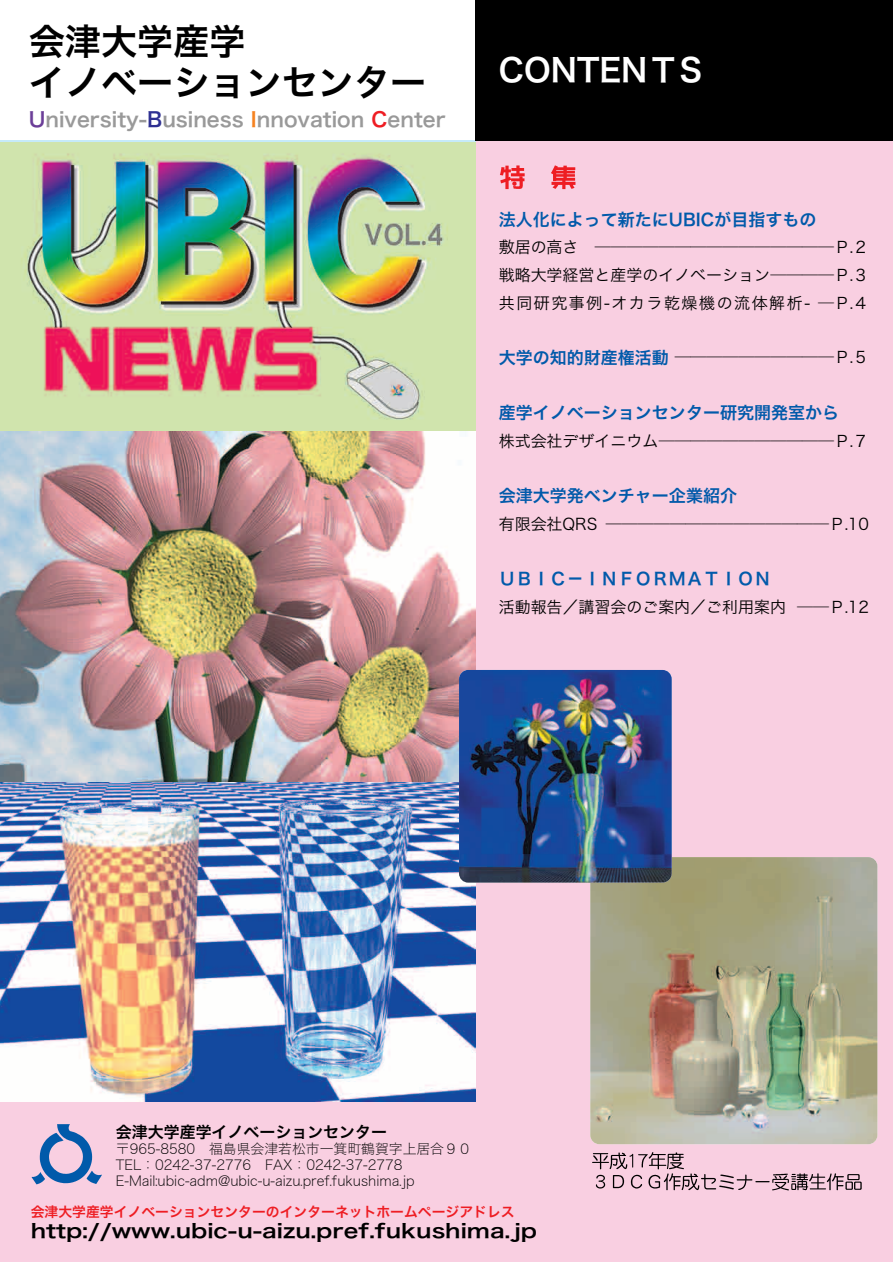
<style>
.page{position:relative;width:893px;height:1262px;background:#fff}
.page>*{position:absolute;margin:0;border:0;box-sizing:border-box;transform-origin:0 0}
.t1{font:36.15px/40.3px "Hira Kaku DS W6";color:#000}
.t2{font:31.95px "Hira Kaku DS W6";color:#fff}
.t3{font:20.25px "Hira Kaku DS W6";color:#999}
.t4{font:19.2px "Hira Kaku DS W6";color:#000;scale:1.2 1}
.t5{font:16.95px "Hira Kaku DS W6";color:#015aaa}
.t6{font:15.9px/27.6px "Hira Kaku DS W3";color:#000;text-align:justify}
.t7{font:15.9px "Hira Kaku DS W6";color:#000}
.t8{font:13.8px/15.9px "Hira Kaku DS W1";color:#000}
.t9{font:13.8px "Hira Kaku DS W6";color:#ee1d23}
.s1{color:#6b3e98}
.s2{color:#2e3092}
.s3{color:#f58220}
.s4{color:#ee1d23}
.s5{font-family:"Hira Kaku DS W6";font-size:16.95px;color:#015aaa}
</style>
<div class="page">
<div style="left:0;top:0;width:892px;height:1261px;background:#f9cfe1"></div>
<div style="left:0;top:0;width:475px;height:140px;background:#fff"></div>
<img style="left:0;top:143px;width:475px;height:287px">
<div style="left:475px;top:0;width:417px;height:140px;background:#000"></div>
<img style="left:500px;top:165px;width:76px;height:24px">
<img style="left:31px;top:1124px;width:71px;height:61px">
<img style="left:590px;top:857px;width:287px;height:287px;border-radius:9px">
<img style="left:592px;top:1152px;width:92px;height:18px">
<img style="left:595px;top:1173px;width:267px;height:18px">
<img style="left:0;top:432px;width:475px;height:350px">
<img style="left:0;top:782px;width:475px;height:319px">
<img style="left:459px;top:670px;width:212px;height:212px;border-radius:9px">
<h1 class="t1" style="left:29px;top:26px;width:399px">会津大学産学<br>イノベーションセンター</h1>
<p class="t3" style="left:29px;top:112px;width:418px"><span class="s1">U</span>niversity-<span class="s2">B</span>usiness <span class="s3">I</span>nnovation <span class="s4">C</span>enter</p>
<h2 class="t2" style="left:499px;top:58px;width:205px">CONTENＴS</h2>
<p class="t5" style="left:499px;top:213px;width:319px">法人化によって新たにUBICが目指すもの</p>
<p class="t6" style="left:499px;top:236px;width:371px">敷居の高さ ―――――――――――――――Ｐ.２戦略大学経営と産学のイノベーション――――Ｐ.３共同研究事例-オカラ乾燥機の流体解析- ―Ｐ.４</p>
<p class="t6" style="left:499px;top:346px;width:371px"><span class="s5">大学の知的財産権活動</span> ――――――――――Ｐ.５</p>
<p class="t5" style="left:499px;top:406px;width:342px">産学イノベーションセンター研究開発室から</p>
<p class="t6" style="left:499px;top:429px;width:371px">株式会社デザイニウム―――――――――――Ｐ.７</p>
<p class="t5" style="left:499px;top:489px;width:240px">会津大学発ベンチャー企業紹介</p>
<p class="t6" style="left:499px;top:512px;width:371px">有限会社QRS ――――――――――――――Ｐ.10</p>
<p class="t5" style="left:499px;top:572px;width:274px">ＵＢＩＣ－ＩＮＦＯＲＭＡＴＩＯＮ</p>
<p class="t6" style="left:499px;top:595px;width:371px">活動報告／講習会のご案内／ご利用案内 ――Ｐ.12</p>
<p class="t7" style="left:116px;top:1126px;width:273px">会津大学産学イノベーションセンター</p>
<p class="t8" style="left:116px;top:1143px;width:357px">〒965-8580 福島県会津若松市一箕町鶴賀字上居合９０<br>TEL：0242-37-2776 FAX：0242-37-2778<br>E-Mail:ubic-adm@ubic-u-aizu.pref.fukushima.jp</p>
<p class="t9" style="left:31px;top:1206px;width:485px">会津大学産学イノベーションセンターのインターネットホームページアドレス</p>
<p class="t4" style="left:31px;top:1223px;width:423px">http://www.ubic-u-aizu.pref.fukushima.jp</p>
</div>
